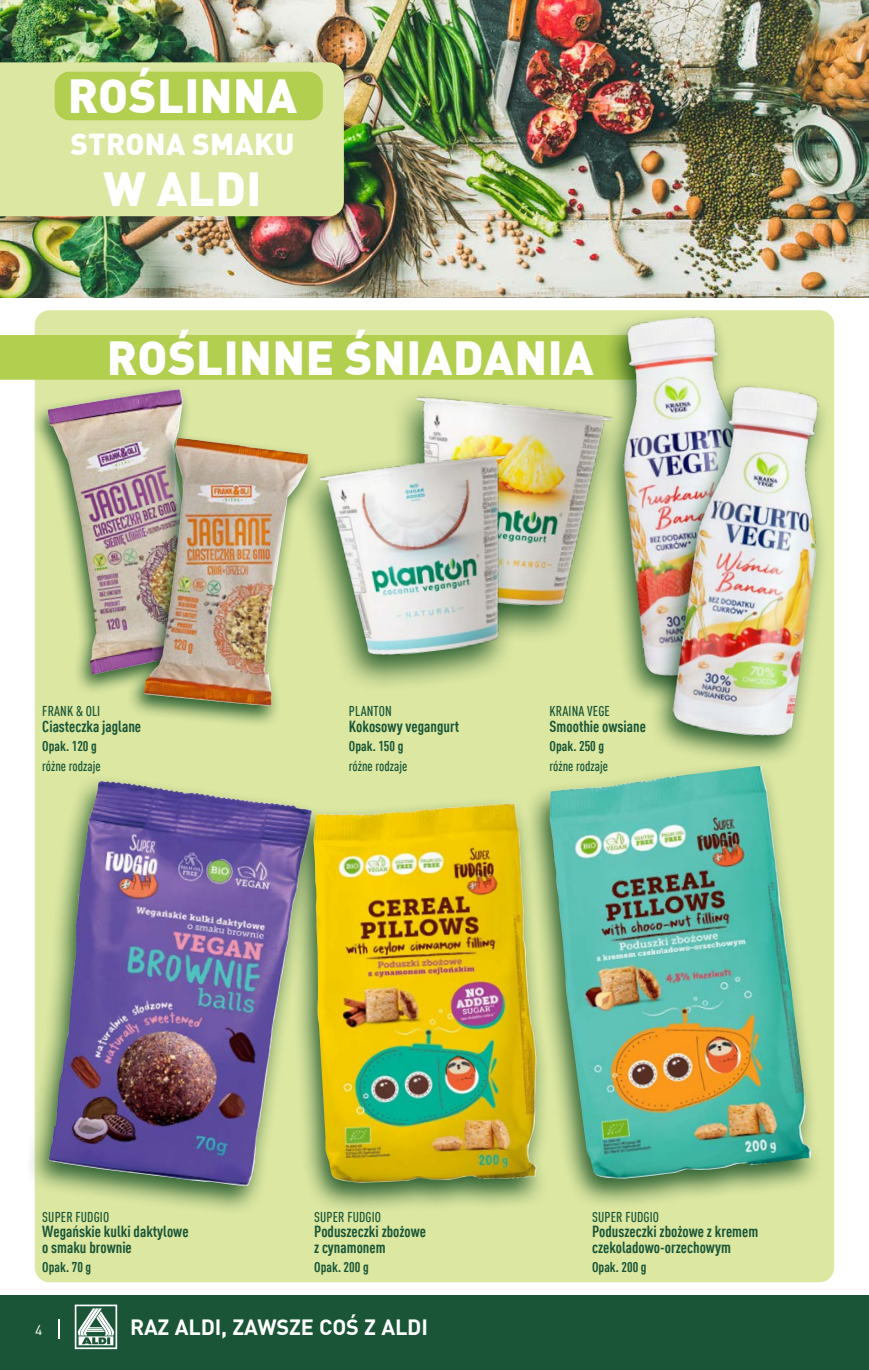
<style>
.page{position:relative;width:869px;height:1370px;background:#fff}
.page>*{position:absolute;margin:0;border:0;box-sizing:border-box;transform-origin:0 0}
.t1{font:900 46.9px "DIN Pro";letter-spacing:.01em;color:#fff}
.t2{font:900 29.75px "DIN Pro";letter-spacing:.01em;color:#fff}
.t3{font:700 21.7px "DIN Pro";letter-spacing:-.01em;color:#fff}
.t4{font:700 condensed 15.75px/15.8px "DIN Pro";color:#195536}
.t5{font:500 condensed 14px "DIN Pro";letter-spacing:.01em;color:#195536}
.t6{font:700 condensed 14px "DIN Pro";color:#195536}
.t7{font:14px "DIN Pro";color:#fff}
</style>
<div class="page">
<div style="left:35px;top:310px;width:798px;height:971px;background:#dce7a2;border-radius:15px"></div>
<img style="left:0;top:0;width:868px;height:298px">
<div style="left:388px;top:389px;width:237px;height:255px;background:#195536;opacity:.86"></div>
<img style="left:396px;top:394px;width:203px;height:218px">
<div style="left:292px;top:447px;width:226px;height:245px;background:#195536;opacity:.86"></div>
<img style="left:319px;top:452px;width:208px;height:210px">
<div style="left:25px;top:773px;width:299px;height:442px;background:#195536;opacity:.86"></div>
<img style="left:49px;top:781px;width:263px;height:405px">
<div style="left:288px;top:796px;width:261px;height:417px;background:#195536;opacity:.86"></div>
<img style="left:313px;top:803px;width:211px;height:379px">
<div style="left:30px;top:384px;width:195px;height:312px;background:#195536;opacity:.86"></div>
<img style="left:47px;top:389px;width:170px;height:285px">
<div style="left:524px;top:758px;width:299px;height:451px;background:#195536;opacity:.86"></div>
<img style="left:549px;top:765px;width:261px;height:413px">
<div style="left:126px;top:433px;width:192px;height:294px;background:#195536;opacity:.86"></div>
<img style="left:144px;top:438px;width:164px;height:268px">
<div style="left:0;top:335px;width:599px;height:44px;background:#b3cf50"></div>
<div style="left:599px;top:310px;width:182px;height:396px;background:#195536;opacity:.86"></div>
<img style="left:608px;top:313px;width:162px;height:367px">
<div style="left:648px;top:379px;width:182px;height:387px;background:#195536;opacity:.86"></div>
<img style="left:670px;top:381px;width:165px;height:360px">
<div style="left:0;top:62px;width:344px;height:154px;background:#dce7a2"></div>
<div style="left:55px;top:72px;width:267px;height:48px;background:#b3cf50;border-radius:15px"></div>
<hr style="left:868px;top:1295px;width:1px;height:74px;background:#195536">
<div style="left:0;top:1295px;width:868px;height:74px;background:#195536"></div>
<svg style="left:59px;top:1319px;width:1px;height:19px"></svg>
<svg style="left:75px;top:1304px;width:42px;height:44px"></svg>
<h1 class="t1" style="left:68px;top:59px;width:231px">ROŚLINNA</h1>
<h2 class="t2" style="left:70px;top:121px;width:225px">STRONA SMAKU</h2>
<h1 class="t1" style="left:103px;top:152px;width:159px">W ALDI</h1>
<h1 class="t1" style="left:107px;top:321px;width:488px">ROŚLINNE ŚNIADANIA</h1>
<p class="t5" style="left:42px;top:701px;width:59px">FRANK &amp; OLI</p>
<p class="t4" style="left:42px;top:717px;width:100px">Ciasteczka jaglane</p>
<p class="t6" style="left:42px;top:735px;width:56px">Opak. 120 g</p>
<p class="t5" style="left:42px;top:756px;width:60px">różne rodzaje</p>
<p class="t5" style="left:349px;top:701px;width:44px">PLANTON</p>
<p class="t4" style="left:349px;top:717px;width:112px">Kokosowy vegangurt</p>
<p class="t6" style="left:349px;top:735px;width:56px">Opak. 150 g</p>
<p class="t5" style="left:348px;top:756px;width:60px">różne rodzaje</p>
<p class="t5" style="left:549px;top:701px;width:62px">KRAINA VEGE</p>
<p class="t4" style="left:549px;top:717px;width:98px">Smoothie owsiane</p>
<p class="t6" style="left:549px;top:735px;width:56px">Opak. 250 g</p>
<p class="t5" style="left:549px;top:756px;width:60px">różne rodzaje</p>
<p class="t5" style="left:42px;top:1206px;width:68px">SUPER FUDGIO</p>
<p class="t4" style="left:42px;top:1222px;width:148px">Wegańskie kulki daktylowe o smaku brownie</p>
<p class="t6" style="left:42px;top:1256px;width:50px">Opak. 70 g</p>
<p class="t5" style="left:314px;top:1206px;width:68px">SUPER FUDGIO</p>
<p class="t4" style="left:314px;top:1222px;width:113px">Poduszeczki zbożowe z cynamonem</p>
<p class="t6" style="left:314px;top:1256px;width:56px">Opak. 200 g</p>
<p class="t7" style="left:35px;top:1318px;width:9px">4</p>
<h3 class="t3" style="left:130px;top:1309px;width:299px">RAZ ALDI, ZAWSZE COŚ Z ALDI</h3>
<p class="t5" style="left:592px;top:1206px;width:68px">SUPER FUDGIO</p>
<p class="t4" style="left:591px;top:1222px;width:168px">Poduszeczki zbożowe z kremem czekoladowo-orzechowym</p>
<p class="t6" style="left:592px;top:1256px;width:56px">Opak. 200 g</p>
</div>
